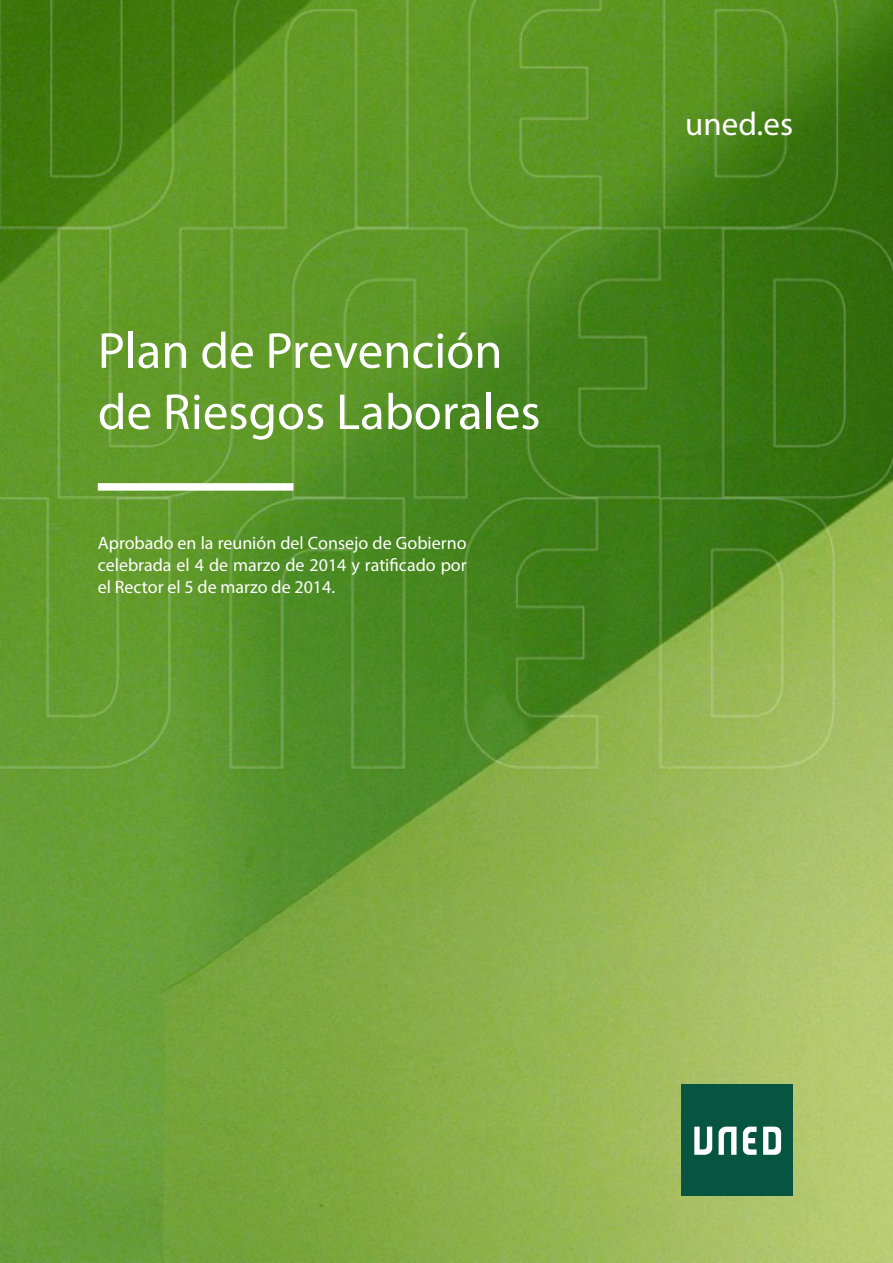
<style>
.page{position:relative;width:893px;height:1263px;background:#fff}
.page>*{position:absolute;margin:0;border:0;box-sizing:border-box;transform-origin:0 0}
.Titulo_Documento{font:51px "Myriad Pro";color:#fff}
.Titulo_Documento-2{font:33px "Myriad Pro";color:#fff}
.parrafo_principal{font:18px/21.6px "Myriad Pro";color:#fff;text-align:justify}
</style>
<div class="page">
<img style="left:0;top:0;width:893px;height:1263px">
<div style="left:682px;top:1085px;width:111px;height:111px;background:#075541"></div>
<svg style="left:694px;top:1126px;width:87px;height:29px"></svg>
<div style="left:98px;top:483px;width:195px;height:8px;background:#fff"></div>
<p class="Titulo_Documento" style="left:98px;top:319px;width:406px">Plan de Prevención</p>
<p class="Titulo_Documento" style="left:98px;top:380px;width:444px">de Riesgos Laborales</p>
<p class="parrafo_principal" style="left:98px;top:532px;width:370px">Aprobado en la reunión del Consejo de Gobierno celebrada el 4 de marzo de 2014 y ratificado por el Rector el 5 de marzo de 2014.</p>
<p class="Titulo_Documento-2" style="left:685px;top:104px;width:109px">uned.es</p>
</div>
